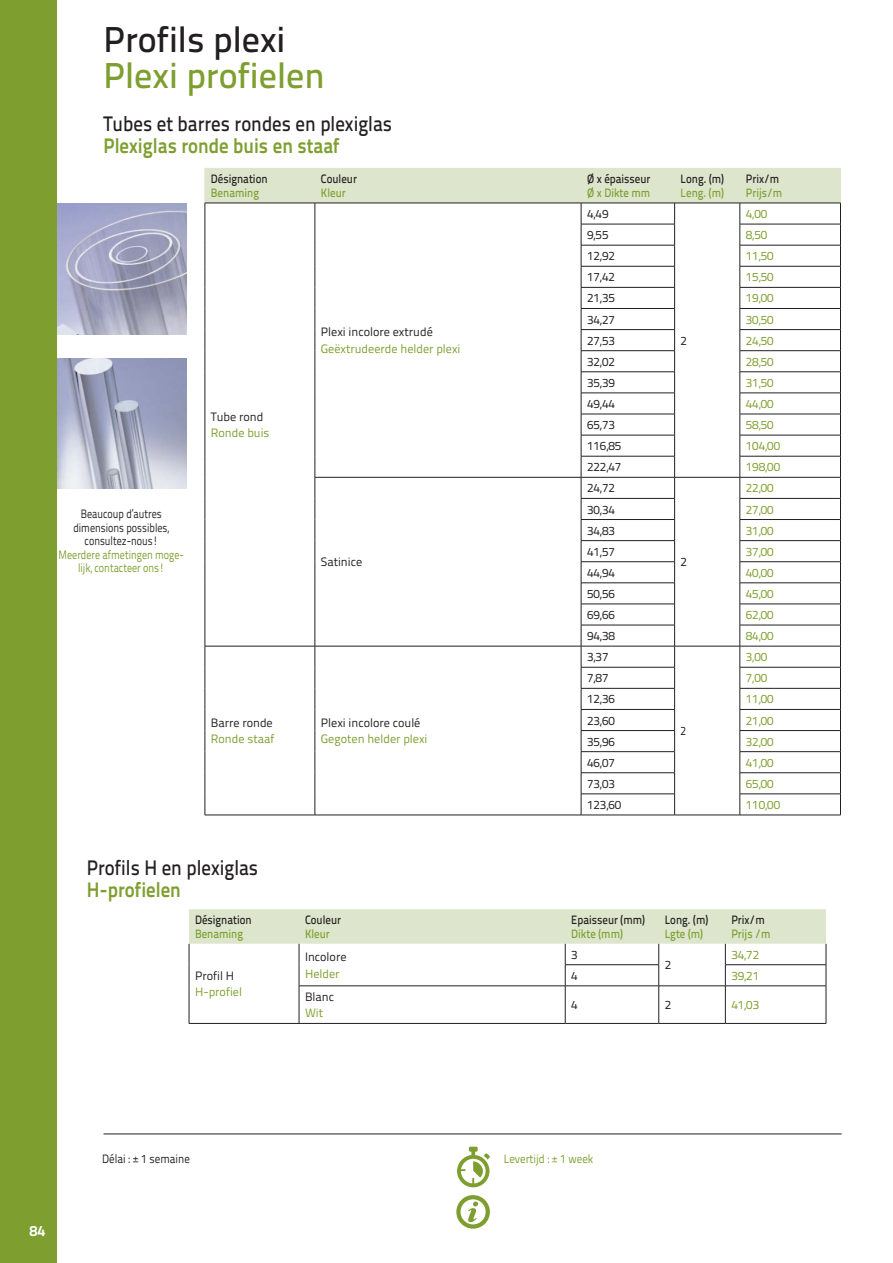
<style>
.page{position:relative;width:893px;height:1263px;background:#fff}
.page>*{position:absolute;margin:0;border:0;box-sizing:border-box;transform-origin:0 0}
.t1{font:500 36px "Titillium Text 22 L";color:#7e9f30}
.t2{font:500 36px "Titillium Text 22 L";color:#231f20}
.t3{font:500 21px "Titillium Text 22 L";color:#231f20;scale:.9 1}
.t4{font:700 21px "Titillium Text 22 L";color:#7e9f30;scale:.9 1}
.t5{font:700 15px "Titillium Text 22 L";color:#fff}
.t6{font:12.15px "Titillium Text 22 L";color:#7e9f30}
.t7{font:12.15px "Titillium Text 22 L";color:#231f20}
.t8{font:500 12.15px "Titillium Text 22 L";color:#231f20;scale:.9 1}
.t9{font:500 12.15px "Titillium Text 22 L";color:#7e9f30;scale:.9 1}
.t10{font:12.15px/13.5px "Titillium Text 22 L";color:#231f20;text-align:center;scale:.83 1}
.t11{font:12.15px/13.5px "Titillium Text 22 L";color:#7e9f30;text-align:center;scale:.83 1}
.t12{font:12.15px "Titillium Text 22 L";color:#7e9f30;scale:.9 1}
.t13{font:12.15px "Titillium Text 22 L";color:#231f20;scale:.9 1}
.t14{font:12.15px "Titillium Text 22 L";color:#231f20;scale:.87 1}
</style>
<div class="page">
<img style="left:56px;top:358px;width:130px;height:131px">
<img style="left:56px;top:204px;width:130px;height:130px">
<hr style="left:205px;top:815px;width:110px;height:1px;background:#231f20">
<hr style="left:315px;top:815px;width:266px;height:1px;background:#231f20">
<hr style="left:674px;top:815px;width:66px;height:1px;background:#231f20">
<hr style="left:581px;top:815px;width:94px;height:1px;background:#231f20">
<svg style="left:205px;top:169px;width:636px;height:646px"></svg>
<hr style="left:740px;top:815px;width:101px;height:1px;background:#231f20">
<hr style="left:205px;top:169px;width:1px;height:34px;background:#dde6cc">
<hr style="left:205px;top:168px;width:636px;height:1px;background:#dde6cc">
<hr style="left:315px;top:169px;width:1px;height:34px;background:#dde6cc">
<hr style="left:581px;top:169px;width:1px;height:34px;background:#dde6cc">
<hr style="left:674px;top:169px;width:1px;height:34px;background:#dde6cc">
<hr style="left:739px;top:169px;width:1px;height:34px;background:#dde6cc">
<hr style="left:840px;top:169px;width:1px;height:34px;background:#dde6cc">
<hr style="left:205px;top:203px;width:636px;height:1px;background:#231f20">
<hr style="left:104px;top:1134px;width:738px;height:1px;background:#231f20">
<svg style="left:457px;top:1147px;width:33px;height:40px"></svg>
<svg style="left:456px;top:1195px;width:34px;height:34px"></svg>
<svg style="left:190px;top:986px;width:636px;height:37px"></svg>
<hr style="left:189px;top:986px;width:1px;height:37px;background:#231f20">
<hr style="left:189px;top:1023px;width:110px;height:1px;background:#231f20">
<svg style="left:189px;top:909px;width:638px;height:77px"></svg>
<hr style="left:299px;top:986px;width:266px;height:1px;background:#231f20">
<hr style="left:299px;top:986px;width:1px;height:37px;background:#231f20">
<hr style="left:299px;top:1023px;width:266px;height:1px;background:#231f20">
<hr style="left:565px;top:986px;width:94px;height:1px;background:#231f20">
<hr style="left:565px;top:986px;width:1px;height:37px;background:#231f20">
<hr style="left:565px;top:1023px;width:94px;height:1px;background:#231f20">
<hr style="left:659px;top:986px;width:66px;height:1px;background:#231f20">
<hr style="left:658px;top:986px;width:1px;height:37px;background:#231f20">
<hr style="left:659px;top:1023px;width:66px;height:1px;background:#231f20">
<hr style="left:725px;top:986px;width:101px;height:1px;background:#231f20">
<hr style="left:725px;top:986px;width:1px;height:37px;background:#231f20">
<hr style="left:826px;top:986px;width:1px;height:37px;background:#231f20">
<hr style="left:725px;top:1023px;width:101px;height:1px;background:#231f20">
<div style="left:0;top:0;width:56px;height:1263px;background:#7e9f30"></div>
<h1 class="t2" style="left:103px;top:26px;width:184px">Profils plexi</h1>
<h1 class="t1" style="left:103px;top:62px;width:223px">Plexi profielen</h1>
<h2 class="t3" style="left:103px;top:116px;width:322px">Tubes et barres rondes en plexiglas</h2>
<h2 class="t4" style="left:103px;top:138px;width:264px">Plexiglas ronde buis en staaf</h2>
<p class="t8" style="left:211px;top:175px;width:65px">Désignation</p>
<p class="t9" style="left:211px;top:188px;width:55px">Benaming</p>
<p class="t8" style="left:321px;top:175px;width:42px">Couleur</p>
<p class="t9" style="left:321px;top:188px;width:29px">Kleur</p>
<p class="t7" style="left:211px;top:412px;width:54px">Tube rond</p>
<p class="t6" style="left:211px;top:429px;width:60px">Ronde buis</p>
<p class="t10" style="left:73px;top:509px;width:117px">Beaucoup d’autres dimensions possibles, consultez-nous!</p>
<p class="t11" style="left:59px;top:549px;width:153px">Meerdere afmetingen moge&shy;lijk, contacteer ons!</p>
<p class="t7" style="left:321px;top:328px;width:113px">Plexi incolore extrudé</p>
<p class="t6" style="left:321px;top:344px;width:141px">Geëxtrudeerde helder plexi</p>
<p class="t7" style="left:321px;top:558px;width:43px">Satinice</p>
<p class="t7" style="left:211px;top:718px;width:63px">Barre ronde</p>
<p class="t6" style="left:211px;top:735px;width:65px">Ronde staaf</p>
<p class="t7" style="left:321px;top:718px;width:101px">Plexi incolore coulé</p>
<p class="t6" style="left:321px;top:735px;width:108px">Gegoten helder plexi</p>
<h2 class="t3" style="left:87px;top:859px;width:192px">Profils H en plexiglas</h2>
<h2 class="t4" style="left:87px;top:882px;width:106px">H-profielen</h2>
<p class="t8" style="left:195px;top:916px;width:65px">Désignation</p>
<p class="t9" style="left:195px;top:929px;width:55px">Benaming</p>
<p class="t7" style="left:195px;top:971px;width:41px">Profil H</p>
<p class="t6" style="left:195px;top:988px;width:49px">H-profiel</p>
<p class="t8" style="left:305px;top:916px;width:42px">Couleur</p>
<p class="t9" style="left:305px;top:929px;width:29px">Kleur</p>
<p class="t7" style="left:305px;top:952px;width:43px">Incolore</p>
<p class="t6" style="left:305px;top:969px;width:36px">Helder</p>
<p class="t7" style="left:305px;top:992px;width:30px">Blanc</p>
<p class="t6" style="left:305px;top:1009px;width:20px">Wit</p>
<p class="t8" style="left:587px;top:175px;width:72px">Ø x épaisseur</p>
<p class="t9" style="left:587px;top:188px;width:72px">Ø x Dikte mm</p>
<p class="t7" style="left:587px;top:209px;width:23px">4,49</p>
<p class="t8" style="left:680px;top:175px;width:50px">Long. (m)</p>
<p class="t9" style="left:680px;top:188px;width:50px">Leng. (m)</p>
<p class="t8" style="left:746px;top:175px;width:39px">Prix/m</p>
<p class="t9" style="left:746px;top:188px;width:42px">Prijs/m</p>
<p class="t6" style="left:746px;top:209px;width:23px">4,00</p>
<p class="t7" style="left:587px;top:230px;width:23px">9,55</p>
<p class="t6" style="left:746px;top:230px;width:23px">8,50</p>
<p class="t7" style="left:587px;top:252px;width:29px">12,92</p>
<p class="t6" style="left:746px;top:252px;width:29px">11,50</p>
<p class="t7" style="left:587px;top:273px;width:29px">17,42</p>
<p class="t6" style="left:746px;top:273px;width:29px">15,50</p>
<p class="t7" style="left:587px;top:294px;width:29px">21,35</p>
<p class="t6" style="left:746px;top:294px;width:29px">19,00</p>
<p class="t7" style="left:587px;top:315px;width:29px">34,27</p>
<p class="t6" style="left:746px;top:315px;width:29px">30,50</p>
<p class="t7" style="left:587px;top:336px;width:29px">27,53</p>
<p class="t6" style="left:746px;top:336px;width:29px">24,50</p>
<p class="t7" style="left:587px;top:357px;width:29px">32,02</p>
<p class="t6" style="left:746px;top:357px;width:29px">28,50</p>
<p class="t7" style="left:587px;top:378px;width:29px">35,39</p>
<p class="t6" style="left:746px;top:378px;width:29px">31,50</p>
<p class="t7" style="left:587px;top:399px;width:29px">49,44</p>
<p class="t6" style="left:746px;top:399px;width:29px">44,00</p>
<p class="t7" style="left:587px;top:420px;width:29px">65,73</p>
<p class="t6" style="left:746px;top:420px;width:29px">58,50</p>
<p class="t7" style="left:587px;top:442px;width:36px">116,85</p>
<p class="t6" style="left:746px;top:442px;width:36px">104,00</p>
<p class="t7" style="left:587px;top:463px;width:36px">222,47</p>
<p class="t6" style="left:746px;top:463px;width:36px">198,00</p>
<p class="t7" style="left:680px;top:336px;width:8px">2</p>
<p class="t7" style="left:587px;top:484px;width:29px">24,72</p>
<p class="t6" style="left:746px;top:484px;width:29px">22,00</p>
<p class="t7" style="left:587px;top:505px;width:29px">30,34</p>
<p class="t6" style="left:746px;top:505px;width:29px">27,00</p>
<p class="t7" style="left:587px;top:526px;width:29px">34,83</p>
<p class="t6" style="left:746px;top:526px;width:29px">31,00</p>
<p class="t7" style="left:587px;top:547px;width:29px">41,57</p>
<p class="t6" style="left:746px;top:547px;width:29px">37,00</p>
<p class="t7" style="left:587px;top:568px;width:29px">44,94</p>
<p class="t6" style="left:746px;top:568px;width:29px">40,00</p>
<p class="t7" style="left:587px;top:589px;width:29px">50,56</p>
<p class="t6" style="left:746px;top:589px;width:29px">45,00</p>
<p class="t7" style="left:587px;top:610px;width:29px">69,66</p>
<p class="t6" style="left:746px;top:610px;width:29px">62,00</p>
<p class="t7" style="left:587px;top:631px;width:29px">94,38</p>
<p class="t6" style="left:746px;top:631px;width:29px">84,00</p>
<p class="t7" style="left:680px;top:558px;width:8px">2</p>
<p class="t7" style="left:587px;top:653px;width:23px">3,37</p>
<p class="t6" style="left:746px;top:653px;width:23px">3,00</p>
<p class="t7" style="left:587px;top:674px;width:23px">7,87</p>
<p class="t6" style="left:746px;top:674px;width:23px">7,00</p>
<p class="t7" style="left:587px;top:695px;width:29px">12,36</p>
<p class="t6" style="left:746px;top:695px;width:29px">11,00</p>
<p class="t7" style="left:587px;top:716px;width:29px">23,60</p>
<p class="t6" style="left:746px;top:716px;width:29px">21,00</p>
<p class="t7" style="left:587px;top:737px;width:29px">35,96</p>
<p class="t6" style="left:746px;top:737px;width:29px">32,00</p>
<p class="t7" style="left:587px;top:758px;width:29px">46,07</p>
<p class="t6" style="left:746px;top:758px;width:29px">41,00</p>
<p class="t7" style="left:587px;top:779px;width:29px">73,03</p>
<p class="t6" style="left:746px;top:779px;width:29px">65,00</p>
<p class="t7" style="left:587px;top:800px;width:36px">123,60</p>
<p class="t6" style="left:746px;top:800px;width:36px">110,00</p>
<p class="t14" style="left:680px;top:726px;width:8px">2</p>
<p class="t8" style="left:571px;top:916px;width:84px">Epaisseur (mm)</p>
<p class="t9" style="left:571px;top:929px;width:59px">Dikte (mm)</p>
<p class="t7" style="left:571px;top:950px;width:8px">3</p>
<p class="t8" style="left:665px;top:916px;width:50px">Long. (m)</p>
<p class="t9" style="left:665px;top:929px;width:44px">Lgte (m)</p>
<p class="t7" style="left:665px;top:961px;width:8px">2</p>
<p class="t8" style="left:731px;top:916px;width:39px">Prix/m</p>
<p class="t9" style="left:731px;top:929px;width:45px">Prijs /m</p>
<p class="t6" style="left:731px;top:950px;width:29px">34,72</p>
<p class="t7" style="left:571px;top:971px;width:8px">4</p>
<p class="t6" style="left:731px;top:971px;width:29px">39,21</p>
<p class="t7" style="left:571px;top:1000px;width:8px">4</p>
<p class="t7" style="left:665px;top:1000px;width:8px">2</p>
<p class="t6" style="left:731px;top:1000px;width:29px">41,03</p>
<p class="t5" style="left:29px;top:1225px;width:17px">84</p>
<p class="t13" style="left:102px;top:1154px;width:99px">Délai : ± 1 semaine</p>
<p class="t12" style="left:504px;top:1154px;width:101px">Levertijd : ± 1 week</p>
</div>
